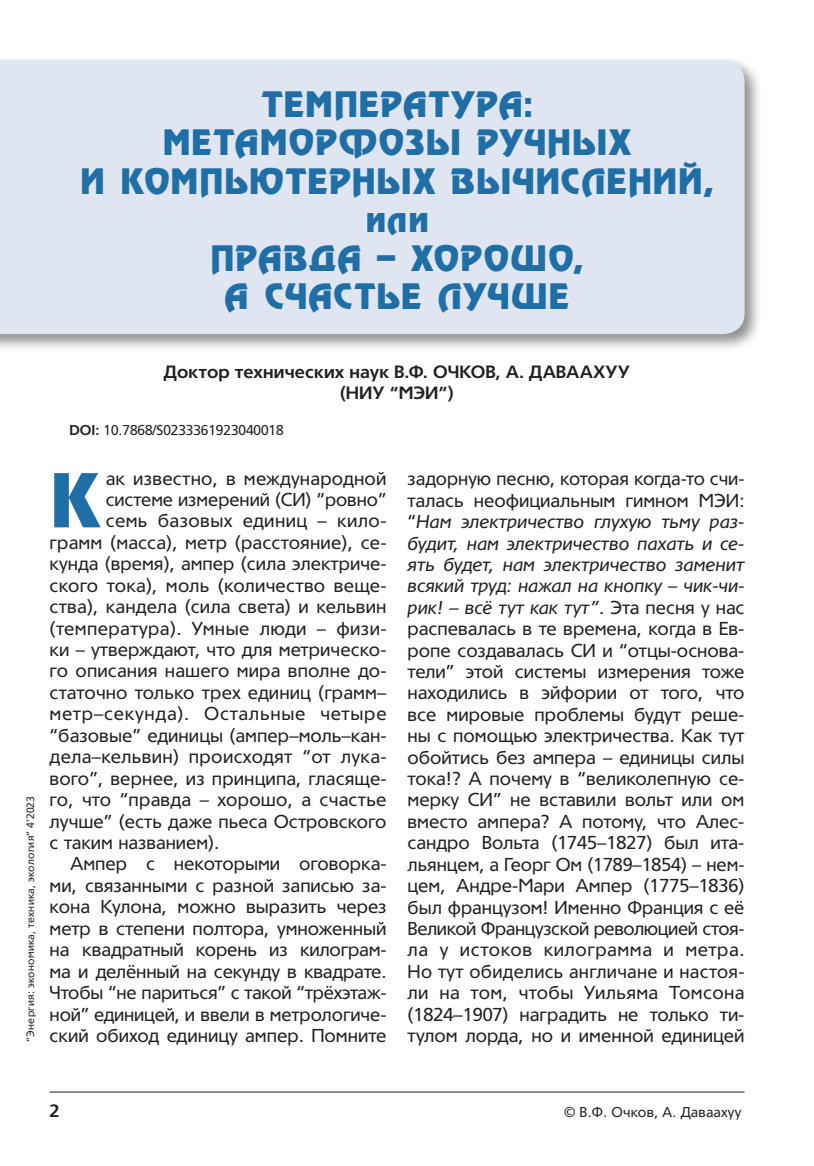
<style>
.page{position:relative;width:814px;height:1166px;background:#fff}
.page>*{position:absolute;margin:0;border:0;box-sizing:border-box;transform-origin:0 0}
.t1{font:81.38px "Regata";color:#206ea6}
.t2{font:38.5px/38.5px "Regata";letter-spacing:.01em;color:#206ea6;text-align:center}
.t3{font:18.38px/21.3px "Tornado Cyr";color:#231f20;text-align:justify}
.t4{font:18.38px "Tornado Cyr";letter-spacing:.02em;color:#231f20}
.t5{font:18.38px "Tornado Cyr";letter-spacing:.04em;color:#231f20}
.t6{font:700 17.5px/21px "Tornado Cyr";letter-spacing:.015em;color:#231f20;text-align:center}
.t7{font:14px "Tornado Cyr";color:#231f20}
.t8{font:10.5px "Tornado Cyr";letter-spacing:.03em;color:#231f20}
.s1{font-weight:700}
.s2{font-style:italic}
</style>
<div class="page">
<hr style="left:50px;top:1091px;width:694px;height:1px;background:#231f20">
<div style="left:0;top:56px;width:763px;height:297px;background:#231f20;opacity:.5"></div>
<div style="left:0;top:60px;width:744px;height:274px;background:#dfe6f1"></div>
<h2 class="t2" style="left:80px;top:86px;width:635px">ТЕМПЕРАТУРА:<br>МЕТАМОРФОЗЫ РУЧНЫХ<br>И КОМПЬЮТЕРНЫХ ВЫЧИСЛЕНИЙ, или<br>ПРАВДА – ХОРОШО,<br>А СЧАСТЬЕ ЛУЧШЕ</h2>
<p class="t6" style="left:164px;top:360px;width:467px">Доктор технических наук В.Ф. ОЧКОВ, А. ДАВААХУУ (НИУ “МЭИ”)</p>
<p class="t7" style="left:69px;top:420px;width:216px"><span class="s1">DOI:</span> 10.7868/S0233361923040018</p>
<p class="t8" style="left:23px;top:1041px;width:247px;rotate:-90deg">“Энергия: экономика, техника, экология” 4’2023</p>
<h1 class="t1" style="left:50px;top:459px;width:53px">К</h1>
<p class="t3" style="left:106px;top:467px;width:282px">ак известно, в международной</p>
<p class="t3" style="left:106px;top:488px;width:282px">системе измерений (СИ) “ровно”</p>
<p class="t4" style="left:106px;top:508px;width:282px">семь базовых единиц – кило-</p>
<p class="t3" style="left:50px;top:530px;width:338px">грамм (масса), метр (расстояние), се-</p>
<p class="t3" style="left:50px;top:552px;width:338px">кунда (время), ампер (сила электриче-</p>
<p class="t3" style="left:50px;top:573px;width:338px">ского тока), моль (количество веще-</p>
<p class="t3" style="left:50px;top:595px;width:338px">ства), кандела (сила света) и кельвин</p>
<p class="t4" style="left:50px;top:615px;width:338px">(температура). Умные люди – физи-</p>
<p class="t3" style="left:50px;top:638px;width:338px">ки – утверждают, что для метрическо-</p>
<p class="t3" style="left:50px;top:659px;width:338px">го описания нашего мира вполне до-</p>
<p class="t3" style="left:50px;top:680px;width:338px">статочно только трех единиц (грамм–</p>
<p class="t5" style="left:50px;top:701px;width:338px">метр–секунда). Остальные четыре</p>
<p class="t3" style="left:50px;top:723px;width:338px">“базовые” единицы (ампер–моль–кан-</p>
<p class="t4" style="left:50px;top:744px;width:338px">дела–кельвин) происходят “от лука-</p>
<p class="t3" style="left:50px;top:766px;width:338px">вого”, вернее, из принципа, гласяще-</p>
<p class="t3" style="left:50px;top:788px;width:338px">го, что “правда – хорошо, а счастье</p>
<p class="t3" style="left:50px;top:809px;width:338px">лучше” (есть даже пьеса Островского</p>
<p class="t3" style="left:50px;top:831px;width:171px">с таким названием).</p>
<p class="t3" style="left:71px;top:852px;width:317px">Ампер с некоторыми оговорка-</p>
<p class="t3" style="left:50px;top:873px;width:338px">ми, связанными с разной записью за-</p>
<p class="t3" style="left:50px;top:895px;width:338px">кона Кулона, можно выразить через</p>
<p class="t3" style="left:50px;top:916px;width:338px">метр в степени полтора, умноженный</p>
<p class="t3" style="left:50px;top:938px;width:338px">на квадратный корень из килограм-</p>
<p class="t3" style="left:50px;top:959px;width:338px">ма и делённый на секунду в квадрате.</p>
<p class="t3" style="left:50px;top:981px;width:338px">Чтобы “не париться” с такой “трёхэтаж-</p>
<p class="t3" style="left:50px;top:1002px;width:338px">ной” единицей, и ввели в метрологиче-</p>
<p class="t3" style="left:50px;top:1023px;width:338px">ский обиход единицу ампер. Помните</p>
<p class="t3" style="left:407px;top:467px;width:338px">задорную песню, которая когда-то счи&shy;талась неофициальным гимном МЭИ: “<span class="s2">Нам электричество глухую тьму раз&shy;будит, нам электричество пахать и се&shy;ять будет, нам электричество заменит всякий труд: нажал на кнопку – чик-чи&shy;рик! – всё тут как тут”</span>. Эта песня у нас распевалась в те времена, когда в Ев&shy;ропе создавалась СИ и “отцы-основа&shy;тели” этой системы измерения тоже находились в эйфории от того, что все мировые проблемы будут реше&shy;ны с помощью электричества. Как тут обойтись без ампера – единицы силы тока!? А почему в “великолепную се&shy;мерку СИ” не вставили вольт или ом вместо ампера? А потому, что Алес&shy;сандро Вольта (1745–1827) был ита&shy;льянцем, а Георг Ом (1789–1854) – нем&shy;цем, Андре-Мари Ампер (1775–1836) был французом! Именно Франция с её Великой Французской революцией стоя&shy;ла у истоков килограмма и метра.<br>Но тут обиделись англичане и настоя&shy;ли на том, чтобы Уильяма Томсона (1824–1907) наградить не только ти&shy;тулом лорда, но и именной единицей</p>
<p class="t6" style="left:50px;top:1099px;width:12px">2</p>
<p class="t7" style="left:564px;top:1102px;width:179px">© В.Ф. Очков, А. Даваахуу</p>
</div>
